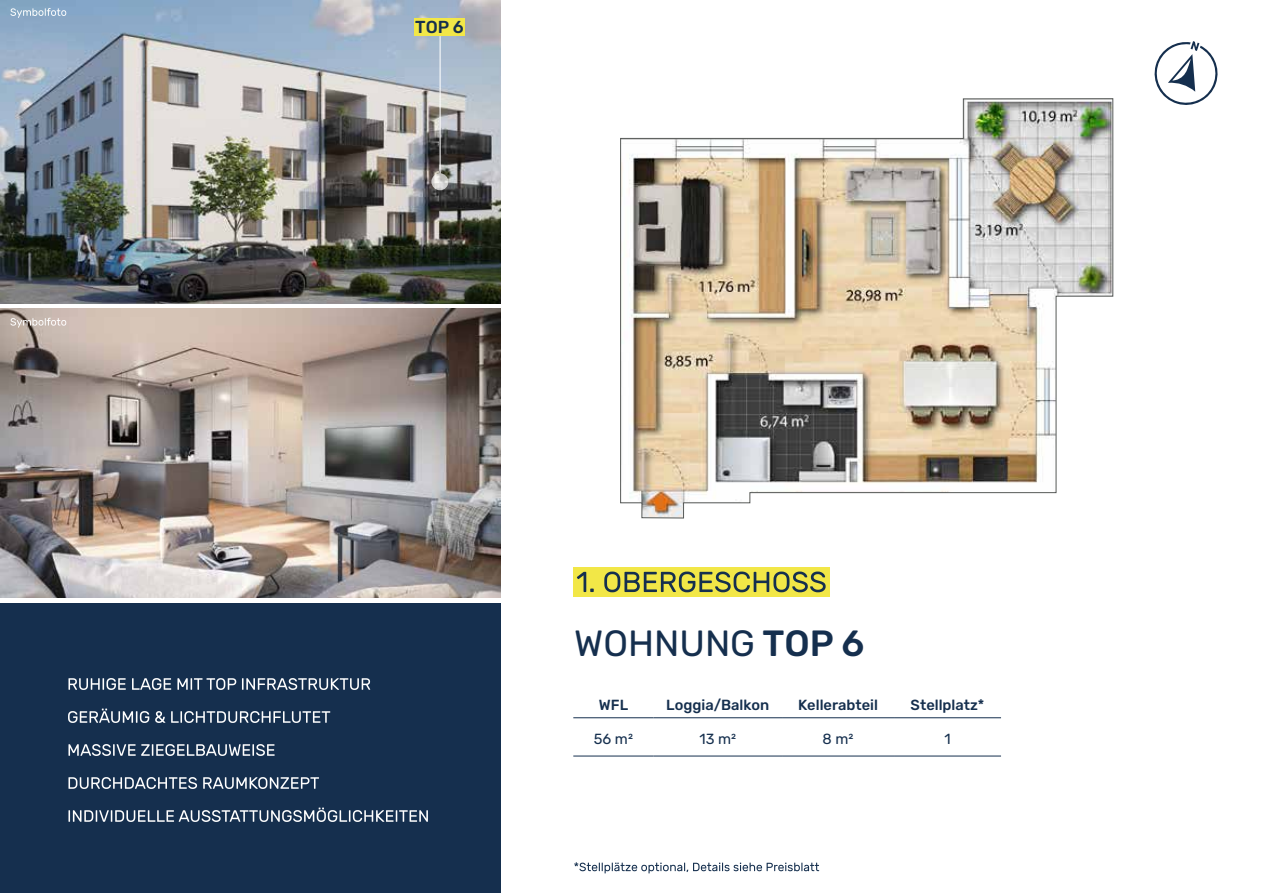
<style>
.page{position:relative;width:1263px;height:893px;background:#fff}
.page>*{position:absolute;margin:0;border:0;box-sizing:border-box;transform-origin:0 0}
.t1{font:300 36.45px "Rubik";color:#152f4e}
.t2{font:300 17.4px "Rubik";color:#152f4e}
.t3{font:300 14.7px "Rubik";color:#152f4e}
</style>
<div class="page">
<img style="left:0;top:0;width:500px;height:304px">
<img style="left:0;top:308px;width:500px;height:290px">
<div style="left:574px;top:567px;width:256px;height:29px;background:#f2e747"></div>
<svg style="left:577px;top:571px;width:249px;height:21px"></svg>
<svg style="left:573px;top:718px;width:428px;height:38px"></svg>
<hr style="left:573px;top:756px;width:80px;height:1px;background:#152f4e">
<hr style="left:653px;top:756px;width:129px;height:1px;background:#152f4e">
<hr style="left:782px;top:756px;width:112px;height:1px;background:#152f4e">
<hr style="left:894px;top:756px;width:107px;height:1px;background:#152f4e">
<hr style="left:573px;top:717px;width:80px;height:1px;background:#152f4e">
<hr style="left:653px;top:717px;width:129px;height:1px;background:#152f4e">
<hr style="left:782px;top:717px;width:112px;height:1px;background:#152f4e">
<hr style="left:894px;top:717px;width:107px;height:1px;background:#152f4e">
<svg style="left:574px;top:862px;width:245px;height:11px"></svg>
<div style="left:0;top:603px;width:500px;height:290px;background:#152f4e"></div>
<svg style="left:10px;top:8px;width:56px;height:10px"></svg>
<hr style="left:439px;top:36px;width:2px;height:151px;background:#fff">
<svg style="left:431px;top:173px;width:17px;height:17px"></svg>
<div style="left:415px;top:19px;width:50px;height:17px;background:#f2e747"></div>
<svg style="left:10px;top:318px;width:56px;height:10px"></svg>
<svg style="left:1154px;top:41px;width:64px;height:64px"></svg>
<svg style="left:68px;top:808px;width:360px;height:14px"></svg>
<svg style="left:68px;top:777px;width:251px;height:12px"></svg>
<svg style="left:68px;top:744px;width:207px;height:12px"></svg>
<svg style="left:68px;top:709px;width:262px;height:14px"></svg>
<svg style="left:68px;top:678px;width:302px;height:12px"></svg>
<img style="left:620px;top:98px;width:493px;height:420px">
<p class="t2" style="left:415px;top:17px;width:50px">TOP 6</p>
<h1 class="t1" style="left:574px;top:623px;width:292px">WOHNUNG TOP 6</h1>
<p class="t3" style="left:599px;top:697px;width:31px">WFL</p>
<p class="t3" style="left:666px;top:697px;width:105px">Loggia/Balkon</p>
<p class="t3" style="left:798px;top:697px;width:81px">Kellerabteil</p>
<p class="t3" style="left:911px;top:697px;width:75px">Stellplatz*</p>
<p class="t3" style="left:594px;top:730px;width:41px">56 m²</p>
<p class="t3" style="left:699px;top:730px;width:38px">13 m²</p>
<p class="t3" style="left:822px;top:730px;width:32px">8 m²</p>
<p class="t3" style="left:944px;top:730px;width:8px">1</p>
</div>
